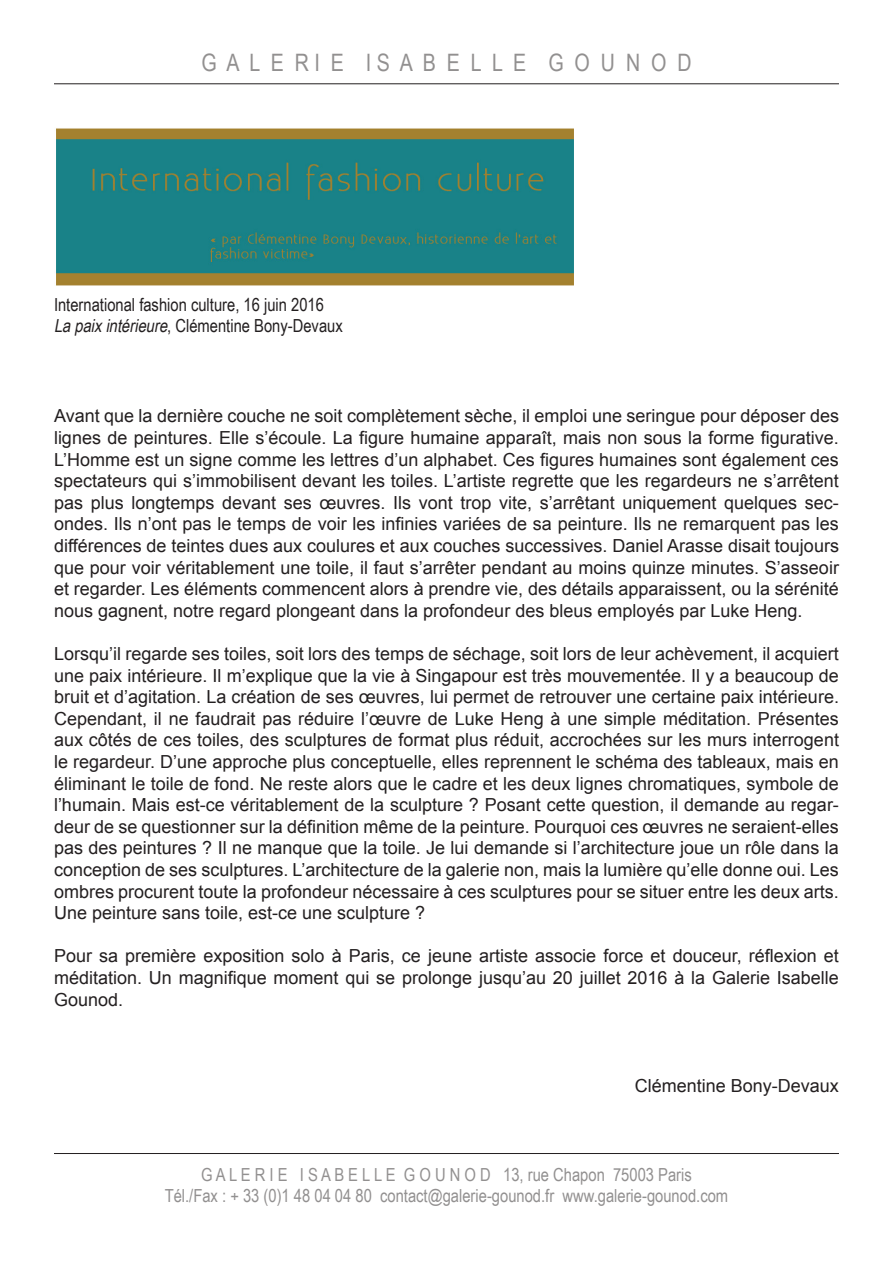
<style>
.page{position:relative;width:893px;height:1263px;background:#fff}
.page>*{position:absolute;margin:0;border:0;box-sizing:border-box;transform-origin:0 0}
.t1{font:24px "Arial Narrow";color:#929090}
.t2{font:18px/21.6px "Arial";color:#231f20;text-align:justify}
.t3{font:18px/21.6px "Arial Narrow";color:#929090;text-align:center}
.t4{font:18px/21.6px "Arial Narrow";color:#231f20}
.s1{font-style:italic}
</style>
<div class="page">
<hr style="left:54px;top:84px;width:785px;height:1px;background:#231f20">
<hr style="left:54px;top:1153px;width:785px;height:1px;background:#231f20">
<img style="left:56px;top:128px;width:518px;height:158px">
<h1 class="t1" style="left:201px;top:45px;width:492px">G A L E R I E I S A B E L L E G O U N O D</h1>
<p class="t4" style="left:54px;top:293px;width:290px">International fashion culture, 16 juin 2016<br><span class="s1">Lapaixintérieure</span>, Clémentine Bony-Devaux</p>
<p class="t2" style="left:54px;top:405px;width:786px">Avant que la dernière couche ne soit complètement sèche, il emploi une seringue pour déposer des lignes de peintures. Elle s’écoule. La figure humaine apparaît, mais non sous la forme figurative.<br>L’Homme est un signe comme les lettres d’un alphabet. Ces figures humaines sont également ces spectateurs qui s’immobilisent devant les toiles. L’artiste regrette que les regardeurs ne s’arrêtent pas plus longtemps devant ses œuvres. Ils vont trop vite, s’arrêtant uniquement quelques sec&shy;ondes. Ils n’ont pas le temps de voir les infinies variées de sa peinture. Ils ne remarquent pas les différences de teintes dues aux coulures et aux couches successives. Daniel Arasse disait toujours que pour voir véritablement une toile, il faut s’arrêter pendant au moins quinze minutes. S’asseoir et regarder. Les éléments commencent alors à prendre vie, des détails apparaissent, ou la sérénité nous gagnent, notre regard plongeant dans la profondeur des bleus employés par Luke Heng.</p>
<p class="t2" style="left:54px;top:643px;width:786px">Lorsqu’il regarde ses toiles, soit lors des temps de séchage, soit lors de leur achèvement, il acquiert une paix intérieure. Il m’explique que la vie à Singapour est très mouvementée. Il y a beaucoup de bruit et d’agitation. La création de ses œuvres, lui permet de retrouver une certaine paix intérieure.<br>Cependant, il ne faudrait pas réduire l’œuvre de Luke Heng à une simple méditation. Présentes aux côtés de ces toiles, des sculptures de format plus réduit, accrochées sur les murs interrogent le regardeur. D’une approche plus conceptuelle, elles reprennent le schéma des tableaux, mais en éliminant le toile de fond. Ne reste alors que le cadre et les deux lignes chromatiques, symbole de l’humain. Mais est-ce véritablement de la sculpture ? Posant cette question, il demande au regar&shy;deur de se questionner sur la définition même de la peinture. Pourquoi ces œuvres ne seraient-elles pas des peintures ? Il ne manque que la toile. Je lui demande si l’architecture joue un rôle dans la conception de ses sculptures. L’architecture de la galerie non, mais la lumière qu’elle donne oui. Les ombres procurent toute la profondeur nécessaire à ces sculptures pour se situer entre les deux arts.<br>Une peinture sans toile, est-ce une sculpture ?</p>
<p class="t2" style="left:54px;top:945px;width:786px">Pour sa première exposition solo à Paris, ce jeune artiste associe force et douceur, réflexion et méditation. Un magnifique moment qui se prolonge jusqu’au 20 juillet 2016 à la Galerie Isabelle Gounod.</p>
<p class="t2" style="left:635px;top:1075px;width:206px">Clémentine Bony-Devaux</p>
<p class="t3" style="left:165px;top:1163px;width:565px">G A L E R I E I S A B E L L E G O U N O D 13, rue Chapon 75003 Paris<br>Tél./Fax : + 33 (0)1 48 04 04 80 contact@galerie-gounod.fr www.galerie-gounod.com</p>
</div>
